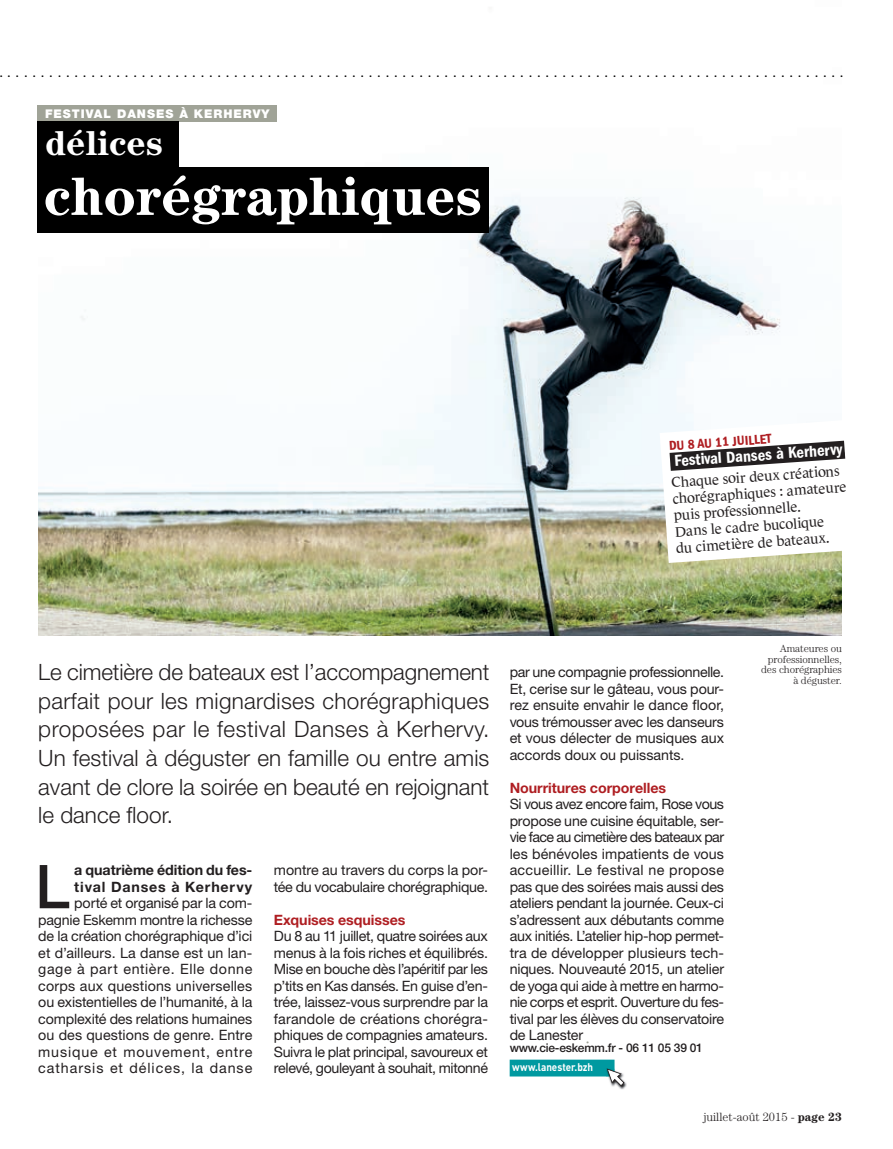
<style>
.page{position:relative;width:893px;height:1149px;background:#fff}
.page>*{position:absolute;margin:0;border:0;box-sizing:border-box;transform-origin:0 0}
.t1{font:500 60.45px "Helvetica Neue LT Std";color:#231f20}
.t2{font:700 54.6px "Century";color:#fff}
.t3{font:700 35.1px "Century";color:#fff}
.t4{font:300 22.5px/28.5px "Helvetica Neue LT Std";color:#231f20;text-align:justify}
.t5{font:16.5px "ITC Franklin Gothic Std Dm Cd";color:#fff}
.t6{font:14.25px/16.5px "Helvetica Neue LT Std";letter-spacing:-.01em;color:#231f20;text-align:justify}
.t7{font:14.25px/16.5px "Le Monde Journal";color:#231f20}
.t8{font:700 14.25px/16.5px "Helvetica Neue LT Std";letter-spacing:.005em;color:#231f20}
.t9{font:700 14.25px "Helvetica Neue LT Std";letter-spacing:-.005em;color:#af1e22}
.t10{font:13.5px "ITC Franklin Gothic Std Dm Cd";color:#af1e22}
.t11{font:500 12px "Helvetica Neue LT Std";letter-spacing:-.02em;color:#231f20}
.t12{font:900 12px "Helvetica Neue LT Std";letter-spacing:.08em;color:#fff}
.t13{font:300 12px "Century";color:#231f20}
.t14{font:700 10.95px "DIN";letter-spacing:-.005em;color:#fff;scale:.9 1}
.t15{font:700 10.5px "Century";color:#000}
.t16{font:300 10.5px/10.5px "Century";letter-spacing:-.01em;color:#231f20;text-align:right}
.s1{color:#231f20}
.s2{font-weight:700}
</style>
<div class="page">
<img style="left:39px;top:167px;width:803px;height:467px">
<div style="left:37px;top:105px;width:240px;height:17px;background:#a0a397"></div>
<div style="left:37px;top:121px;width:142px;height:50px;background:#000"></div>
<div style="left:37px;top:167px;width:451px;height:65px;background:#000"></div>
<img style="left:611px;top:1081px;width:16px;height:8px">
<svg style="left:510px;top:1059px;width:114px;height:26px"></svg>
<svg style="left:660px;top:418px;width:186px;height:145px"></svg>
<p class="t15" style="left:-1px;top:67px;width:846px">. . . . . . . . . . . . . . . . . . . . . . . . . . . . . . . . . . . . . . . . . . . . . . . . . . . . . . . . . . . . . . . . . . . . . . . . . . . . . . . . . . . . . . . . . . . . . . . . . . . . .</p>
<p class="t12" style="left:45px;top:106px;width:226px">FESTIVAL DANSES À KERHERVY</p>
<h3 class="t3" style="left:45px;top:122px;width:119px">délices</h3>
<h2 class="t2" style="left:44px;top:164px;width:440px">chorégraphiques</h2>
<p class="t10" style="left:668px;top:438px;width:104px;rotate:-4deg">DU 8 AU 11 JUILLET</p>
<p class="t5" style="left:669px;top:451px;width:177px;rotate:-4deg"><span class="s1">.</span>Festival Danses à Kerhervy<span class="s1">.</span></p>
<p class="t7" style="left:671px;top:474px;width:176px;rotate:-4deg">Chaque soir deux créations chorégraphiques : amateure puis professionnelle.<br>Dans le cadre bucolique<br>du cimetière de bateaux.</p>
<p class="t4" style="left:38px;top:657px;width:453px">Le cimetière de bateaux est l’accompagnement parfait pour les mignardises chorégraphiques proposées par le festival Danses à Kerhervy.<br>Un festival à déguster en famille ou entre amis avant de clore la soirée en beauté en rejoignant le dance floor.</p>
<h1 class="t1" style="left:35px;top:850px;width:36px">L</h1>
<p class="t8" style="left:74px;top:861px;width:180px">a quatrième édition du fes&shy;tival Danses à Kerhervy</p>
<p class="t6" style="left:38px;top:894px;width:216px;text-indent:36px">porté et organisé par la com&shy;pagnie Eskemm montre la richesse de la création chorégraphique d’ici et d’ailleurs. La danse est un lan&shy;gage à part entière. Elle donne corps aux questions universelles ou existentielles de l’humanité, à la complexité des relations humaines ou des questions de genre. Entre musique et mouvement, entre catharsis et délices, la danse</p>
<p class="t6" style="left:274px;top:861px;width:216px">montre au travers du corps la por&shy;tée du vocabulaire chorégraphique.</p>
<p class="t9" style="left:274px;top:910px;width:133px">Exquises esquisses</p>
<p class="t6" style="left:274px;top:927px;width:216px">Du 8 au 11 juillet, quatre soirées aux menus à la fois riches et équilibrés.<br>Mise en bouche dès l’apéritif par les p’tits en Kas dansés. En guise d’en&shy;trée, laissez-vous surprendre par la farandole de créations chorégra&shy;phiques de compagnies amateurs.<br>Suivra le plat principal, savoureux et relevé, gouleyant à souhait, mitonné</p>
<p class="t6" style="left:510px;top:663px;width:216px">par une compagnie professionnelle.<br>Et, cerise sur le gâteau, vous pour&shy;rez ensuite envahir le dance floor, vous trémousser avec les danseurs et vous délecter de musiques aux accords doux ou puissants.</p>
<p class="t9" style="left:510px;top:778px;width:158px">Nourritures corporelles</p>
<p class="t6" style="left:510px;top:795px;width:216px">Si vous avez encore faim, Rose vous propose une cuisine équitable, ser&shy;vie face au cimetière des bateaux par les bénévoles impatients de vous accueillir. Le festival ne propose pas que des soirées mais aussi des ateliers pendant la journée. Ceux-ci s’adressent aux débutants comme aux initiés. L’atelier hip-hop permet&shy;tra de développer plusieurs tech&shy;niques. Nouveauté 2015, un atelier de yoga qui aide à mettre en harmo&shy;nie corps et esprit. Ouverture du fes&shy;tival par les élèves du conservatoire de Lanester <sub>•</sub></p>
<p class="t11" style="left:510px;top:1040px;width:195px">www.cie-eskemm.fr - 06 11 05 39 01</p>
<p class="t14" style="left:512px;top:1059px;width:91px">www.lanester.bzh</p>
<p class="t16" style="left:761px;top:643px;width:82px">Amateures ou professionnelles, des chorégraphies à déguster.</p>
<p class="t13" style="left:703px;top:1109px;width:140px">juillet-août 2015 - <span class="s2">page 23</span></p>
</div>
